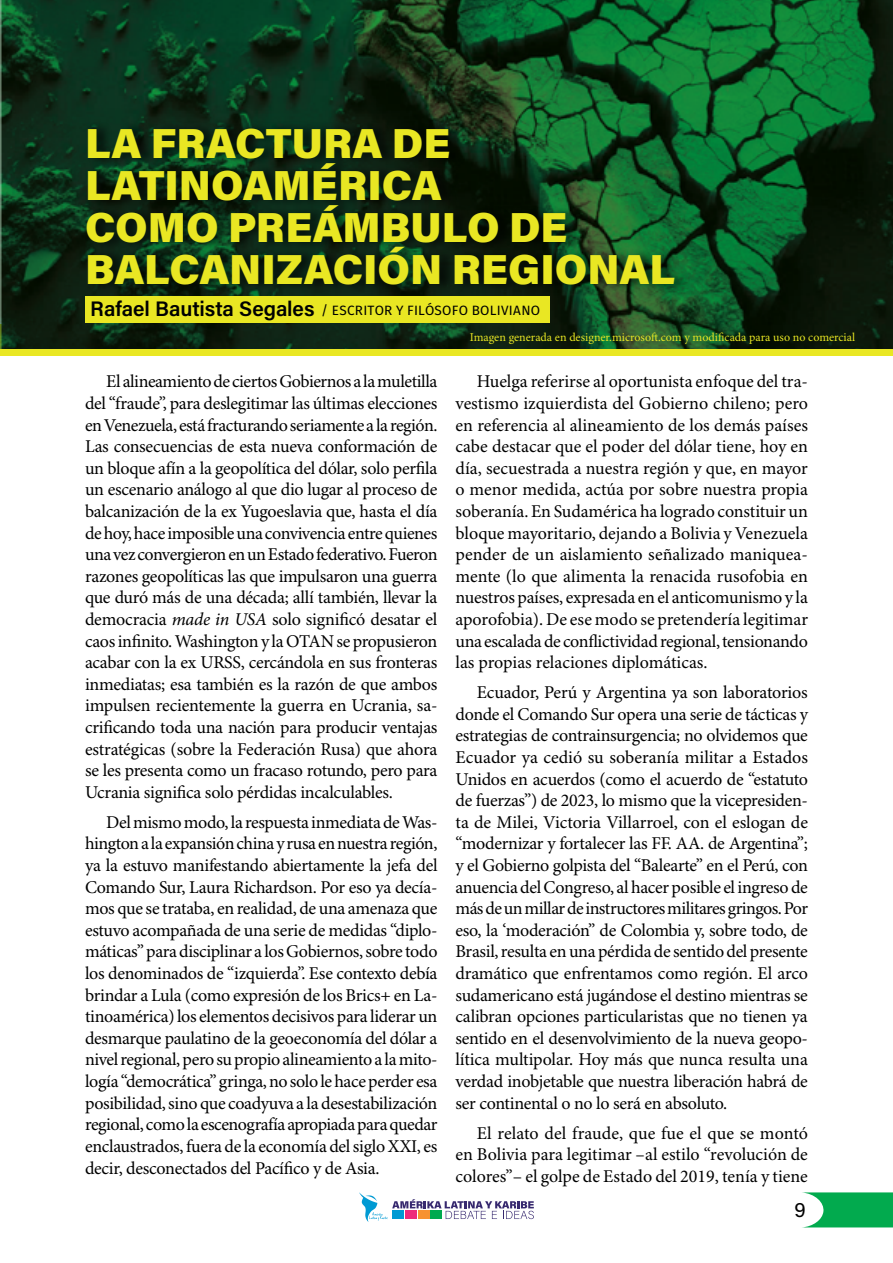
<style>
.page{position:relative;width:893px;height:1263px;background:#fff}
.page>*{position:absolute;margin:0;border:0;box-sizing:border-box;transform-origin:0 0}
.t1{font:42px/42px "Acumin Variable Concept";letter-spacing:.06em;color:#e9e723}
.t2{font:21px "Acumin Variable Concept";color:#000101}
.t3{font:18px/21.6px "Minion Pro";letter-spacing:-.015em;color:#000;text-align:justify}
.t4{font:13.5px "Fira Sans";letter-spacing:.02em;color:#000101}
.t5{font:12px "Minion Pro";color:#e9e723}
.s1{font-family:"Acumin Variable Concept";font-size:21px}
.s2{font-style:italic}
</style>
<div class="page">
<svg style="left:802px;top:1192px;width:91px;height:35px"></svg>
<svg style="left:359px;top:1192px;width:175px;height:30px"></svg>
<div style="left:0;top:324px;width:893px;height:32px;background:#e9e723"></div>
<img style="left:0;top:0;width:893px;height:349px">
<div style="left:85px;top:296px;width:464px;height:26px;background:#e9e723"></div>
<div style="left:87px;top:121px;width:603px;height:173px;background:#000;opacity:.63"></div>
<h1 class="t1" style="left:85px;top:121px;width:589px">LA FRACTURA DE<br>LATINOAMÉRICA<br>COMO PREÁMBULO DE<br>BALCANIZACIÓN REGIONAL</h1>
<p class="t4" style="left:90px;top:300px;width:451px"><span class="s1">Rafael Bautista Segales</span> / ESCRITOR Y FILÓSOFO BOLIVIANO</p>
<p class="t3" style="left:85px;top:371px;width:354px;text-indent:21px">El alineamiento de ciertos Gobiernos a la muletilla del “fraude”, para deslegitimar las últimas elecciones en Venezuela, está fracturando seriamente a la región.<br>Las consecuencias de esta nueva conformación de un bloque afín a la geopolítica del dólar, solo perfila un escenario análogo al que dio lugar al proceso de balcanización de la ex Yugoeslavia que, hasta el día de hoy, hace imposible una convivencia entre quienes una vez convergieron en un Estado federativo. Fueron razones geopolíticas las que impulsaron una guerra que duró más de una década; allí también, llevar la democracia <span class="s2">made in USA</span> solo significó desatar el caos infinito. Washington y la OTAN se propusieron acabar con la ex URSS, cercándola en sus fronteras inmediatas; esa también es la razón de que ambos impulsen recientemente la guerra en Ucrania, sa&shy;crificando toda una nación para producir ventajas estratégicas (sobre la Federación Rusa) que ahora se les presenta como un fracaso rotundo, pero para Ucrania significa solo pérdidas incalculables.</p>
<p class="t3" style="left:85px;top:812px;width:354px;text-indent:21px">Del mismo modo, la respuesta inmediata de Was&shy;hington a la expansión china y rusa en nuestra región, ya la estuvo manifestando abiertamente la jefa del Comando Sur, Laura Richardson. Por eso ya decía&shy;mos que se trataba, en realidad, de una amenaza que estuvo acompañada de una serie de medidas “diplo&shy;máticas” para disciplinar a los Gobiernos, sobre todo los denominados de “izquierda”. Ese contexto debía brindar a Lula (como expresión de los Brics+ en La&shy;tinoamérica) los elementos decisivos para liderar un desmarque paulatino de la geoeconomía del dólar a nivel regional, pero su propio alineamiento a la mito&shy;logía “democrática” gringa, no solo le hace perder esa posibilidad, sino que coadyuva a la desestabilización regional, como la escenografía apropiada para quedar enclaustrados, fuera de la economía del siglo XXI, es decir, desconectados del Pacífico y de Asia.</p>
<p class="t5" style="left:470px;top:330px;width:387px">Imagen generada en designer.microsoft.com y modificada para uso no comercial</p>
<p class="t3" style="left:455px;top:371px;width:354px;text-indent:21px">Huelga referirse al oportunista enfoque del tra&shy;vestismo izquierdista del Gobierno chileno; pero en referencia al alineamiento de los demás países cabe destacar que el poder del dólar tiene, hoy en día, secuestrada a nuestra región y que, en mayor o menor medida, actúa por sobre nuestra propia soberanía. En Sudamérica ha logrado constituir un bloque mayoritario, dejando a Bolivia y Venezuela pender de un aislamiento señalizado maniquea&shy;mente (lo que alimenta la renacida rusofobia en nuestros países, expresada en el anticomunismo y la aporofobia). De ese modo se pretendería legitimar una escalada de conflictividad regional, tensionando las propias relaciones diplomáticas.</p>
<p class="t3" style="left:455px;top:682px;width:354px;text-indent:21px">Ecuador, Perú y Argentina ya son laboratorios donde el Comando Sur opera una serie de tácticas y estrategias de contrainsurgencia; no olvidemos que Ecuador ya cedió su soberanía militar a Estados Unidos en acuerdos (como el acuerdo de “estatuto de fuerzas”) de 2023, lo mismo que la vicepresiden&shy;ta de Milei, Victoria Villarroel, con el eslogan de “modernizar y fortalecer las FF. AA. de Argentina”; y el Gobierno golpista del “Balearte” en el Perú, con anuencia del Congreso, al hacer posible el ingreso de más de un millar de instructores militares gringos. Por eso, la ‘moderación” de Colombia y, sobre todo, de Brasil, resulta en una pérdida de sentido del presente dramático que enfrentamos como región. El arco sudamericano está jugándose el destino mientras se calibran opciones particularistas que no tienen ya sentido en el desenvolvimiento de la nueva geopo&shy;lítica multipolar. Hoy más que nunca resulta una verdad inobjetable que nuestra liberación habrá de ser continental o no lo será en absoluto.</p>
<p class="t3" style="left:455px;top:1123px;width:354px;text-indent:21px">El relato del fraude, que fue el que se montó en Bolivia para legitimar –al estilo “revolución de colores”– el golpe de Estado del 2019, tenía y tiene</p>
<p class="t2" style="left:794px;top:1195px;width:12px">9</p>
</div>
